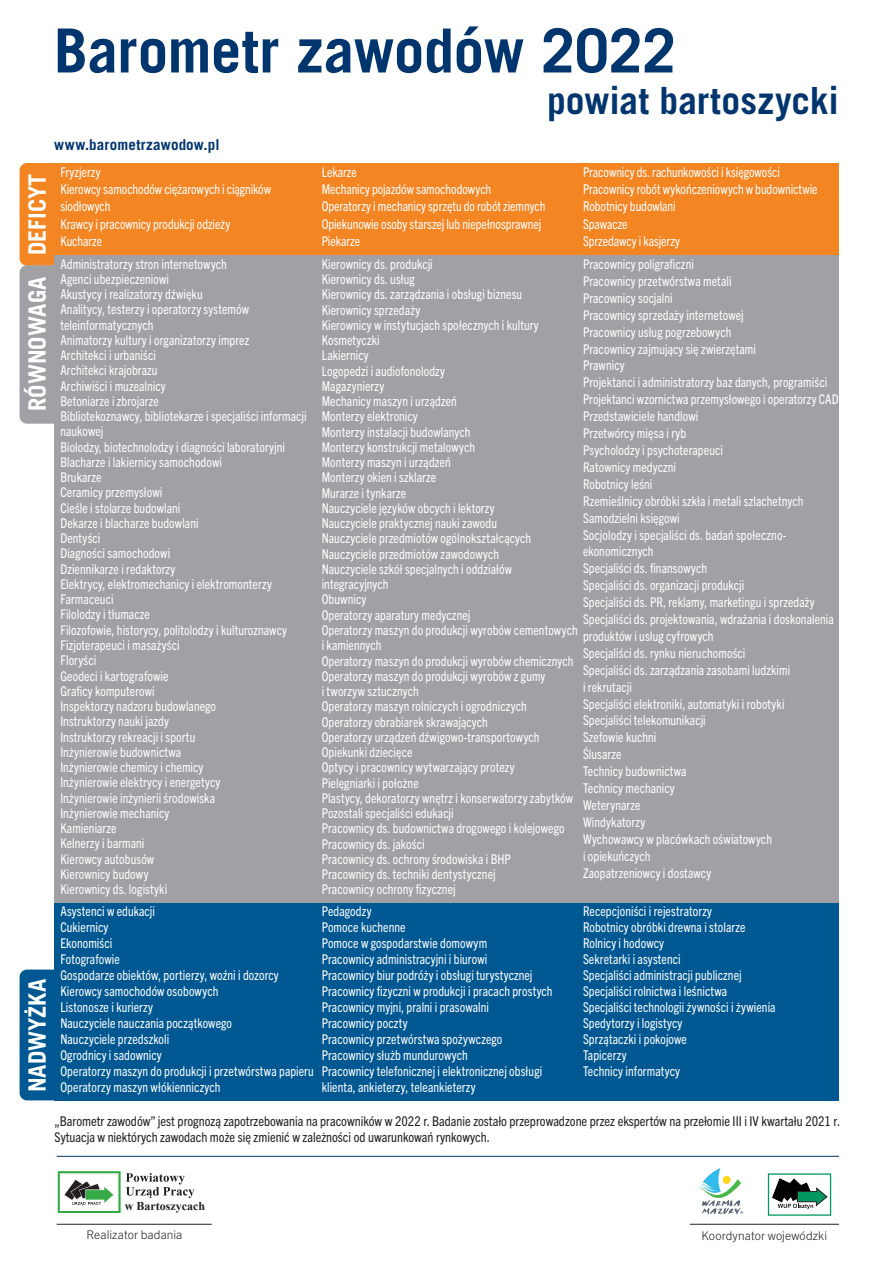
<style>
.page{position:relative;width:893px;height:1263px;background:#fff}
.page>*{position:absolute;margin:0;border:0;box-sizing:border-box;transform-origin:0 0}
.t1{font:700 60.9px "Trade Gothic LT Pro";letter-spacing:-.005em;color:#01356e}
.t2{font:700 37.5px "Trade Gothic LT Pro";color:#01356e}
.t3{font:700 24px "Trade Gothic LT Pro";color:#fff}
.t4{font:700 15px "Trade Gothic LT Pro";letter-spacing:.01em;color:#01356e}
.t5{font:condensed 13.5px/15.3px "Trade Gothic Next LT Pro";letter-spacing:.005em;color:#fff;scale:.95 1}
.t6{font:condensed 13.5px/16.2px "Trade Gothic Next LT Pro";color:#231f20}
.t7{font:300 12px "Trade Gothic Next LT Pro";letter-spacing:.01em;color:#231f20}
.t8{font:700 12px "Times New Roman";color:#231f20}
</style>
<div class="page">
<div style="left:20px;top:163px;width:208px;height:103px;background:#f48523;border-radius:7px"></div>
<hr style="left:57px;top:1156px;width:782px;height:1px;background:#01356e">
<hr style="left:690px;top:1224px;width:149px;height:1px;background:#231f20">
<div style="left:768px;top:1173px;width:63px;height:43px;border:1px solid #049861"></div>
<svg style="left:773px;top:1179px;width:54px;height:30px"></svg>
<svg style="left:698px;top:1168px;width:45px;height:46px"></svg>
<div style="left:54px;top:163px;width:785px;height:92px;background:#f48523"></div>
<hr style="left:57px;top:1224px;width:155px;height:1px;background:#231f20">
<svg style="left:58px;top:1171px;width:136px;height:42px"></svg>
<div style="left:125px;top:1199px;width:97px;height:14px;background:#fff"></div>
<div style="left:20px;top:969px;width:208px;height:131px;background:#005893;border-radius:7px"></div>
<div style="left:54px;top:902px;width:785px;height:198px;background:#005893"></div>
<div style="left:20px;top:265px;width:208px;height:159px;background:#a1a1a5;border-radius:7px"></div>
<div style="left:54px;top:255px;width:785px;height:647px;background:#a1a1a5"></div>
<h3 class="t3" style="left:22px;top:255px;width:83px;rotate:-90deg">DEFICYT</h3>
<h3 class="t3" style="left:22px;top:411px;width:136px;rotate:-90deg">RÓWNOWAGA</h3>
<h3 class="t3" style="left:22px;top:1092px;width:115px;rotate:-90deg">NADWYŻKA</h3>
<h1 class="t1" style="left:54px;top:13px;width:624px">Barometr zawodów 2022</h1>
<h2 class="t2" style="left:547px;top:78px;width:293px">powiat bartoszycki</h2>
<p class="t4" style="left:54px;top:135px;width:167px">www.barometrzawodow.pl</p>
<p class="t5" style="left:60px;top:162px;width:223px;line-height:17.2px">Fryzjerzy<br>Kierowcy samochodów ciężarowych i ciągników siodłowych<br>Krawcy i pracownicy produkcji odzieży<br>Kucharze</p>
<p class="t5" style="left:322px;top:162px;width:237px;line-height:17.2px">Lekarze<br>Mechanicy pojazdów samochodowych<br>Operatorzy i mechanicy sprzętu do robót ziemnych<br>Opiekunowie osoby starszej lub niepełnosprawnej<br>Piekarze</p>
<p class="t5" style="left:583px;top:162px;width:248px;line-height:17.2px">Pracownicy ds. rachunkowości i księgowości<br>Pracownicy robót wykończeniowych w budownictwie<br>Robotnicy budowlani<br>Spawacze<br>Sprzedawcy i kasjerzy</p>
<p class="t5" style="left:60px;top:255px;width:261px">Administratorzy stron internetowych<br>Agenci ubezpieczeniowi<br>Akustycy i realizatorzy dźwięku<br>Analitycy, testerzy i operatorzy systemów teleinformatycznych<br>Animatorzy kultury i organizatorzy imprez<br>Architekci i urbaniści<br>Architekci krajobrazu<br>Archiwiści i muzealnicy<br>Betoniarze i zbrojarze<br>Bibliotekoznawcy, bibliotekarze i specjaliści informacji naukowej<br>Biolodzy, biotechnolodzy i diagności laboratoryjni<br>Blacharze i lakiernicy samochodowi<br>Brukarze<br>Ceramicy przemysłowi<br>Cieśle i stolarze budowlani<br>Dekarze i blacharze budowlani<br>Dentyści<br>Diagności samochodowi<br>Dziennikarze i redaktorzy<br>Elektrycy, elektromechanicy i elektromonterzy<br>Farmaceuci<br>Filolodzy i tłumacze<br>Filozofowie, historycy, politolodzy i kulturoznawcy<br>Fizjoterapeuci i masażyści<br>Floryści<br>Geodeci i kartografowie<br>Graficy komputerowi<br>Inspektorzy nadzoru budowlanego<br>Instruktorzy nauki jazdy<br>Instruktorzy rekreacji i sportu<br>Inżynierowie budownictwa<br>Inżynierowie chemicy i chemicy<br>Inżynierowie elektrycy i energetycy<br>Inżynierowie inżynierii środowiska<br>Inżynierowie mechanicy<br>Kamieniarze<br>Kelnerzy i barmani<br>Kierowcy autobusów<br>Kierownicy budowy<br>Kierownicy ds. logistyki</p>
<p class="t5" style="left:322px;top:255px;width:271px">Kierownicy ds. produkcji<br>Kierownicy ds. usług<br>Kierownicy ds. zarządzania i obsługi biznesu<br>Kierownicy sprzedaży<br>Kierownicy w instytucjach społecznych i kultury<br>Kosmetyczki<br>Lakiernicy<br>Logopedzi i audiofonolodzy<br>Magazynierzy<br>Mechanicy maszyn i urządzeń<br>Monterzy elektronicy<br>Monterzy instalacji budowlanych<br>Monterzy konstrukcji metalowych<br>Monterzy maszyn i urządzeń<br>Monterzy okien i szklarze<br>Murarze i tynkarze<br>Nauczyciele języków obcych i lektorzy<br>Nauczyciele praktycznej nauki zawodu<br>Nauczyciele przedmiotów ogólnokształcących<br>Nauczyciele przedmiotów zawodowych<br>Nauczyciele szkół specjalnych i oddziałów integracyjnych<br>Obuwnicy<br>Operatorzy aparatury medycznej<br>Operatorzy maszyn do produkcji wyrobów cementowych i kamiennych<br>Operatorzy maszyn do produkcji wyrobów chemicznych<br>Operatorzy maszyn do produkcji wyrobów z gumy<br>i tworzyw sztucznych<br>Operatorzy maszyn rolniczych i ogrodniczych<br>Operatorzy obrabiarek skrawających<br>Operatorzy urządzeń dźwigowo-transportowych<br>Opiekunki dziecięce<br>Optycy i pracownicy wytwarzający protezy<br>Pielęgniarki i położne<br>Plastycy, dekoratorzy wnętrz i konserwatorzy zabytków<br>Pozostali specjaliści edukacji<br>Pracownicy ds. budownictwa drogowego i kolejowego<br>Pracownicy ds. jakości<br>Pracownicy ds. ochrony środowiska i BHP<br>Pracownicy ds. techniki dentystycznej<br>Pracownicy ochrony fizycznej</p>
<p class="t5" style="left:583px;top:255px;width:270px;line-height:17px">Pracownicy poligraficzni<br>Pracownicy przetwórstwa metali<br>Pracownicy socjalni<br>Pracownicy sprzedaży internetowej<br>Pracownicy usług pogrzebowych<br>Pracownicy zajmujący się zwierzętami<br>Prawnicy<br>Projektanci i administratorzy baz danych, programiści<br>Projektanci wzornictwa przemysłowego i operatorzy CAD<br>Przedstawiciele handlowi<br>Przetwórcy mięsa i ryb<br>Psycholodzy i psychoterapeuci<br>Ratownicy medyczni<br>Robotnicy leśni<br>Rzemieślnicy obróbki szkła i metali szlachetnych<br>Samodzielni księgowi<br>Socjolodzy i specjaliści ds. badań społeczno&shy;ekonomicznych<br>Specjaliści ds. finansowych<br>Specjaliści ds. organizacji produkcji<br>Specjaliści ds. PR, reklamy, marketingu i sprzedaży<br>Specjaliści ds. projektowania, wdrażania i doskonalenia produktów i usług cyfrowych<br>Specjaliści ds. rynku nieruchomości<br>Specjaliści ds. zarządzania zasobami ludzkimi<br>i rekrutacji<br>Specjaliści elektroniki, automatyki i robotyki<br>Specjaliści telekomunikacji<br>Szefowie kuchni<br>Ślusarze<br>Technicy budownictwa<br>Technicy mechanicy<br>Weterynarze<br>Windykatorzy<br>Wychowawcy w placówkach oświatowych<br>i opiekuńczych<br>Zaopatrzeniowcy i dostawcy</p>
<p class="t5" style="left:60px;top:903px;width:268px;line-height:15.9px">Asystenci w edukacji<br>Cukiernicy<br>Ekonomiści<br>Fotografowie<br>Gospodarze obiektów, portierzy, woźni i dozorcy<br>Kierowcy samochodów osobowych<br>Listonosze i kurierzy<br>Nauczyciele nauczania początkowego<br>Nauczyciele przedszkoli<br>Ogrodnicy i sadownicy<br>Operatorzy maszyn do produkcji i przetwórstwa papieru<br>Operatorzy maszyn włókienniczych</p>
<p class="t5" style="left:322px;top:903px;width:245px;line-height:15.9px">Pedagodzy<br>Pomoce kuchenne<br>Pomoce w gospodarstwie domowym<br>Pracownicy administracyjni i biurowi<br>Pracownicy biur podróży i obsługi turystycznej Pracownicy fizyczni w produkcji i pracach prostych Pracownicy myjni, pralni i prasowalni<br>Pracownicy poczty<br>Pracownicy przetwórstwa spożywczego Pracownicy służb mundurowych<br>Pracownicy telefonicznej i elektronicznej obsługi klienta, ankieterzy, teleankieterzy</p>
<p class="t5" style="left:583px;top:903px;width:204px;line-height:15.9px">Recepcjoniści i rejestratorzy<br>Robotnicy obróbki drewna i stolarze<br>Rolnicy i hodowcy<br>Sekretarki i asystenci<br>Specjaliści administracji publicznej<br>Specjaliści rolnictwa i leśnictwa<br>Specjaliści technologii żywności i żywienia<br>Spedytorzy i logistycy<br>Sprzątaczki i pokojowe<br>Tapicerzy<br>Technicy informatycy</p>
<p class="t6" style="left:55px;top:1112px;width:787px">„Barometr zawodów” jest prognozą zapotrzebowania na pracowników w 2022 r. Badanie zostało przeprowadzone przez ekspertów na przełomie III i IV kwartału 2021 r.<br>Sytuacja w niektórych zawodach może się zmienić w zależności od uwarunkowań rynkowych.</p>
<p class="t8" style="left:125px;top:1197px;width:82px">w Bartoszycach</p>
<p class="t7" style="left:86px;top:1226px;width:98px">Realizator badania</p>
<p class="t7" style="left:702px;top:1228px;width:127px">Koordynator wojewódzki</p>
</div>
